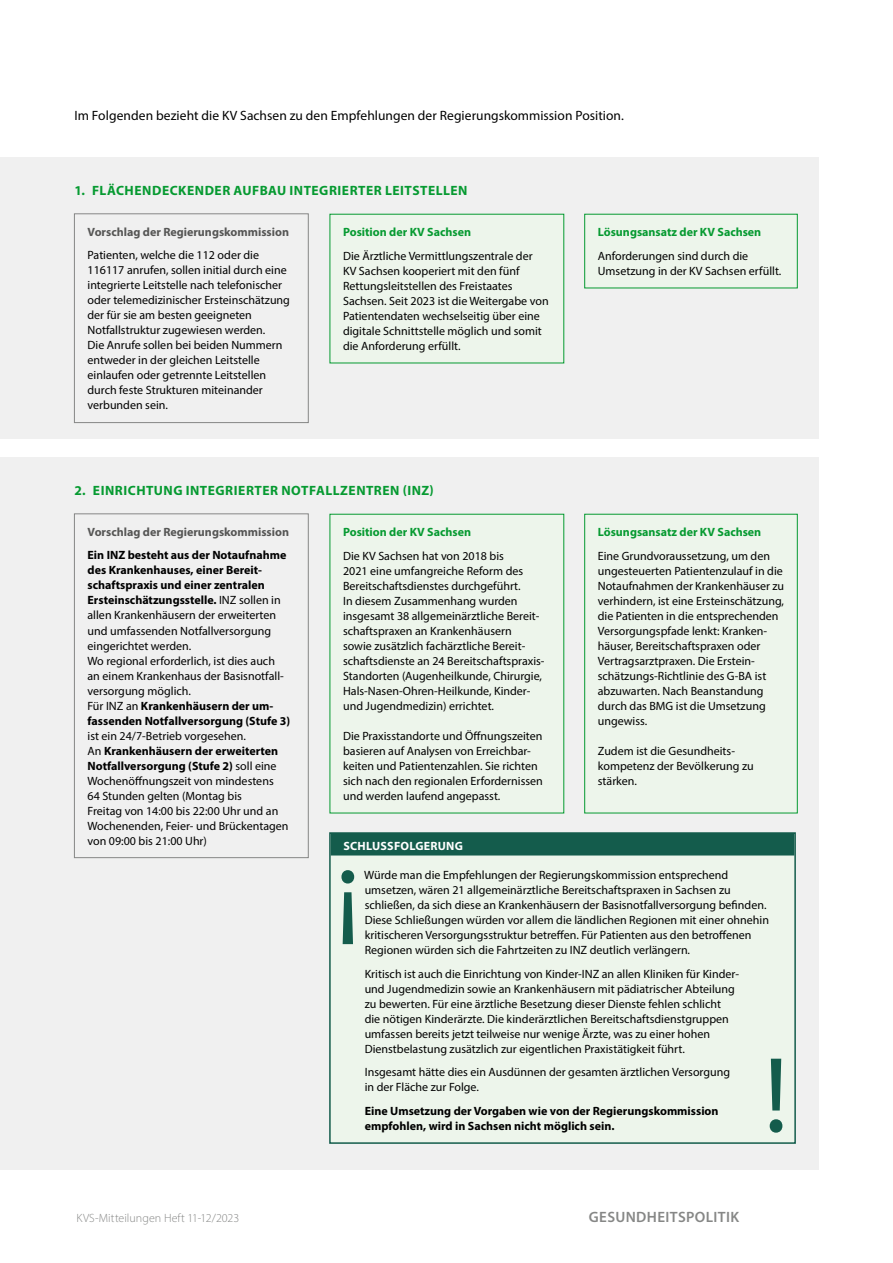
<style>
.page{position:relative;width:893px;height:1263px;background:#fff}
.page>*{position:absolute;margin:0;border:0;box-sizing:border-box;transform-origin:0 0}
.t1{font:600 15px "Myriad Pro";letter-spacing:.025em;color:#868786}
.t2{font:700 13.5px "Myriad Pro";letter-spacing:.04em;color:#069a31}
.t3{font:13.5px "Myriad Pro";letter-spacing:.005em;color:#000}
.t4{font:12px/15px "Myriad Pro";color:#000}
.t5{font:700 12px/15px "Myriad Pro";color:#000}
.t6{font:700 12px "Myriad Pro";color:#069a31}
.t7{font:700 12px "Myriad Pro";color:#565655}
.t8{font:300 12px "Myriad Pro";letter-spacing:.005em;color:#868786}
.t9{font:700 12px "Myriad Pro";letter-spacing:.02em;color:#fff}
.s1{font-weight:700}
</style>
<div class="page">
<div style="left:0;top:158px;width:819px;height:281px;background:#f0f0f0"></div>
<div style="left:0;top:458px;width:819px;height:712px;background:#f0f0f0"></div>
<div style="left:74px;top:513px;width:235px;height:345px;border:1px solid #868786"></div>
<div style="left:330px;top:514px;width:234px;height:299px;background:#edf5eb"></div>
<div style="left:585px;top:514px;width:212px;height:299px;background:#edf5eb"></div>
<div style="left:584px;top:514px;width:214px;height:299px;border:1px solid #069a31"></div>
<div style="left:330px;top:833px;width:465px;height:310px;background:#edf5eb"></div>
<div style="left:331px;top:833px;width:463px;height:22px;background:#145c4c"></div>
<div style="left:329px;top:832px;width:467px;height:312px;border:2px solid #145c4c"></div>
<svg style="left:341px;top:870px;width:13px;height:74px"></svg>
<svg style="left:770px;top:1059px;width:12px;height:74px"></svg>
<div style="left:74px;top:213px;width:235px;height:210px;border:1px solid #868786"></div>
<div style="left:330px;top:214px;width:234px;height:149px;background:#edf5eb"></div>
<div style="left:585px;top:214px;width:212px;height:74px;background:#edf5eb"></div>
<p class="t3" style="left:74px;top:107px;width:551px">Im Folgenden bezieht die KV Sachsen zu den Empfehlungen der Regierungskommission Position.</p>
<p class="t2" style="left:74px;top:182px;width:395px">1. FLÄCHENDECKENDER AUFBAU INTEGRIERTER LEITSTELLEN</p>
<p class="t7" style="left:88px;top:224px;width:203px">Vorschlag der Regierungskommission</p>
<p class="t4" style="left:88px;top:248px;width:204px">Patienten, welche die 112 oder die 116117 anrufen, sollen initial durch eine integrierte Leitstelle nach telefonischer oder telemedizinischer Ersteinschätzung der für sie am besten geeigneten Notfallstruktur zugewiesen werden.<br>Die Anrufe sollen bei beiden Nummern entweder in der gleichen Leitstelle einlaufen oder getrennte Leitstellen durch feste Strukturen miteinander verbunden sein.</p>
<p class="t6" style="left:343px;top:224px;width:130px">Position der KV Sachsen</p>
<p class="t4" style="left:343px;top:248px;width:207px">Die Ärztliche Vermittlungszentrale der KV Sachsen kooperiert mit den fünf Rettungsleitstellen des Freistaates Sachsen. Seit 2023 ist die Weitergabe von Patientendaten wechselseitig über eine digitale Schnittstelle möglich und somit die Anforderung erfüllt.</p>
<p class="t6" style="left:598px;top:224px;width:165px">Lösungsansatz der KV Sachsen</p>
<p class="t4" style="left:598px;top:248px;width:185px">Anforderungen sind durch die<br>Umsetzung in der KV Sachsen erfüllt.</p>
<p class="t2" style="left:74px;top:482px;width:361px">2. EINRICHTUNG INTEGRIERTER NOTFALLZENTREN (INZ)</p>
<p class="t7" style="left:88px;top:524px;width:203px">Vorschlag der Regierungskommission</p>
<p class="t4" style="left:88px;top:548px;width:204px"><span class="s1">Ein INZ besteht aus der Notaufnahme des Krankenhauses, einer Bereit&shy;schaftspraxis und einer zentralen Ersteinschätzungsstelle.</span> INZ sollen in allen Krankenhäusern der erweiterten und umfassenden Notfallversorgung eingerichtet werden.<br>Wo regional erforderlich, ist dies auch an einem Krankenhaus der Basisnotfall&shy;versorgung möglich.<br>Für INZ an <span class="s1">Krankenhäusern der um&shy;fassenden Notfallversorgung (Stufe 3)</span></p>
<p class="t4" style="left:88px;top:728px;width:202px">ist ein 24/7-Betrieb vorgesehen.<br>An <span class="s1">Krankenhäusern der erweiterten Notfallversorgung (Stufe 2)</span> soll eine Wochenöffnungszeit von mindestens 64 Stunden gelten (Montag bis<br>Freitag von 14:00 bis 22:00 Uhr und an Wochenenden, Feier- und Brückentagen von 09:00 bis 21:00 Uhr)</p>
<p class="t6" style="left:343px;top:524px;width:130px">Position der KV Sachsen</p>
<p class="t4" style="left:343px;top:548px;width:203px">Die KV Sachsen hat von 2018 bis<br>2021 eine umfangreiche Reform des Bereitschaftsdienstes durchgeführt.<br>In diesem Zusammenhang wurden insgesamt 38 allgemeinärztliche Bereit&shy;schaftspraxen an Krankenhäusern<br>sowie zusätzlich fachärztliche Bereit&shy;schaftsdienste an 24 Bereitschaftspraxis-Standorten (Augenheilkunde, Chirurgie, Hals-Nasen-Ohren-Heilkunde, Kinder&shy;und Jugendmedizin) errichtet.</p>
<p class="t4" style="left:343px;top:728px;width:201px">Die Praxisstandorte und Öffnungszeiten basieren auf Analysen von Erreichbar&shy;keiten und Patientenzahlen. Sie richten sich nach den regionalen Erfordernissen und werden laufend angepasst.</p>
<p class="t6" style="left:598px;top:524px;width:165px">Lösungsansatz der KV Sachsen</p>
<p class="t4" style="left:598px;top:548px;width:188px">Eine Grundvoraussetzung, um den ungesteuerten Patientenzulauf in die Notaufnahmen der Krankenhäuser zu verhindern, ist eine Ersteinschätzung, die Patienten in die entsprechenden Versorgungspfade lenkt: Kranken&shy;häuser, Bereitschaftspraxen oder Vertragsarztpraxen. Die Erstein&shy;schätzungs-Richtlinie des G-BA ist abzuwarten. Nach Beanstandung durch das BMG ist die Umsetzung ungewiss.</p>
<p class="t4" style="left:598px;top:743px;width:158px">Zudem ist die Gesundheits&shy;kompetenz der Bevölkerung zu stärken.</p>
<p class="t9" style="left:344px;top:838px;width:121px">SCHLUSSFOLGERUNG</p>
<p class="t4" style="left:364px;top:867px;width:406px">Würde man die Empfehlungen der Regierungskommission entsprechend umsetzen, wären 21 allgemeinärztliche Bereitschaftspraxen in Sachsen zu schließen, da sich diese an Krankenhäusern der Basisnotfallversorgung befinden.<br>Diese Schließungen würden vor allem die ländlichen Regionen mit einer ohnehin kritischeren Versorgungsstruktur betreffen. Für Patienten aus den betroffenen Regionen würden sich die Fahrtzeiten zu INZ deutlich verlängern.</p>
<p class="t4" style="left:365px;top:966px;width:376px">Kritisch ist auch die Einrichtung von Kinder-INZ an allen Kliniken für Kinder&shy;und Jugendmedizin sowie an Krankenhäusern mit pädiatrischer Abteilung zu bewerten. Für eine ärztliche Besetzung dieser Dienste fehlen schlicht die nötigen Kinderärzte. Die kinderärztlichen Bereitschaftsdienstgruppen umfassen bereits jetzt teilweise nur wenige Ärzte, was zu einer hohen Dienstbelastung zusätzlich zur eigentlichen Praxistätigkeit führt.</p>
<p class="t4" style="left:365px;top:1064px;width:367px">Insgesamt hätte dies ein Ausdünnen der gesamten ärztlichen Versorgung in der Fläche zur Folge.</p>
<p class="t5" style="left:365px;top:1103px;width:355px">Eine Umsetzung der Vorgaben wie von der Regierungskommission empfohlen, wird in Sachsen nicht möglich sein.</p>
<p class="t8" style="left:77px;top:1211px;width:164px">KVS-Mitteilungen Heft 11-12/2023</p>
<p class="t1" style="left:589px;top:1208px;width:152px">GESUNDHEITSPOLITIK</p>
</div>
